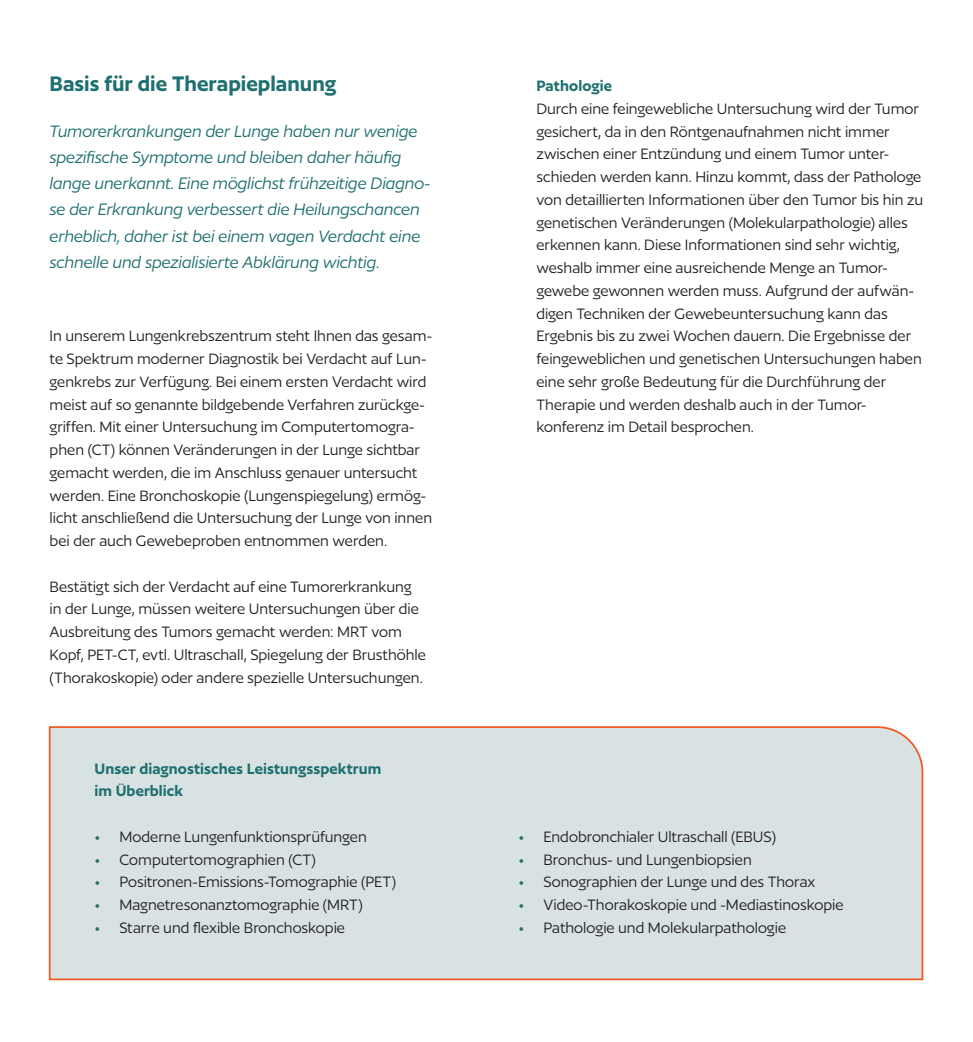
<style>
.page{position:relative;width:973px;height:1042px;background:#fff}
.page>*{position:absolute;margin:0;border:0;box-sizing:border-box;transform-origin:0 0}
.t1{font:600 24.5px "Author";color:#1f7070}
.t2{font:italic 19.25px/26.2px "Author";letter-spacing:-.005em;color:#1f7070}
.t3{font:17.5px/22.8px "Author";letter-spacing:-.005em;color:#231f20}
.t4{font:600 17.5px/22.8px "Author";letter-spacing:.005em;color:#1f7070}
.s1{color:#1f7070}
</style>
<div class="page">
<div style="left:48px;top:726px;width:876px;height:255px;background:#d9e2e3"></div>
<h1 class="t1" style="left:50px;top:71px;width:288px">Basis für die Therapieplanung</h1>
<p class="t2" style="left:50px;top:117px;width:382px">Tumorerkrankungen der Lunge haben nur wenige spezifische Symptome und bleiben daher häufig lange unerkannt. Eine möglichst frühzeitige Diagno&shy;se der Erkrankung verbessert die Heilungschancen erheblich, daher ist bei einem vagen Verdacht eine schnelle und spezialisierte Abklärung wichtig.</p>
<p class="t3" style="left:50px;top:325px;width:384px">In unserem Lungenkrebszentrum steht Ihnen das gesam&shy;te Spektrum moderner Diagnostik bei Verdacht auf Lun&shy;genkrebs zur Verfügung. Bei einem ersten Verdacht wird meist auf so genannte bildgebende Verfahren zurückge&shy;griffen. Mit einer Untersuchung im Computertomogra&shy;phen (CT) können Veränderungen in der Lunge sichtbar gemacht werden, die im Anschluss genauer untersucht werden. Eine Bronchoskopie (Lungenspiegelung) ermög&shy;licht anschließend die Untersuchung der Lunge von innen bei der auch Gewebeproben entnommen werden.</p>
<p class="t3" style="left:50px;top:575px;width:378px">Bestätigt sich der Verdacht auf eine Tumorerkrankung in der Lunge, müssen weitere Untersuchungen über die Ausbreitung des Tumors gemacht werden: MRT vom Kopf, PET-CT, evtl. Ultraschall, Spiegelung der Brusthöhle (Thorakoskopie) oder andere spezielle Untersuchungen.</p>
<p class="t4" style="left:95px;top:757px;width:288px">Unser diagnostisches Leistungsspektrum im Überblick</p>
<p class="t3" style="left:95px;top:825px;width:274px"><span class="s1">•</span> Moderne Lungenfunktionsprüfungen</p>
<p class="t3" style="left:95px;top:848px;width:223px"><span class="s1">•</span> Computertomographien (CT)</p>
<p class="t3" style="left:95px;top:871px;width:303px"><span class="s1">•</span> Positronen-Emissions-Tomographie (PET)</p>
<p class="t3" style="left:95px;top:893px;width:270px"><span class="s1">•</span> Magnetresonanztomographie (MRT)</p>
<p class="t3" style="left:95px;top:916px;width:252px"><span class="s1">•</span> Starre und flexible Bronchoskopie</p>
<p class="t4" style="left:536px;top:74px;width:77px">Pathologie</p>
<p class="t3" style="left:536px;top:97px;width:388px">Durch eine feingewebliche Untersuchung wird der Tumor gesichert, da in den Röntgenaufnahmen nicht immer zwischen einer Entzündung und einem Tumor unter&shy;schieden werden kann. Hinzu kommt, dass der Pathologe von detaillierten Informationen über den Tumor bis hin zu genetischen Veränderungen (Molekularpathologie) alles erkennen kann. Diese Informationen sind sehr wichtig, weshalb immer eine ausreichende Menge an Tumor&shy;gewebe gewonnen werden muss. Aufgrund der aufwän&shy;digen Techniken der Gewebeuntersuchung kann das Ergebnis bis zu zwei Wochen dauern. Die Ergebnisse der feingeweblichen und genetischen Untersuchungen haben eine sehr große Bedeutung für die Durchführung der Therapie und werden deshalb auch in der Tumor&shy;konferenz im Detail besprochen.</p>
<p class="t3" style="left:518px;top:825px;width:259px"><span class="s1">•</span> Endobronchialer Ultraschall (EBUS)</p>
<p class="t3" style="left:518px;top:848px;width:235px"><span class="s1">•</span> Bronchus- und Lungenbiopsien</p>
<p class="t3" style="left:518px;top:871px;width:298px"><span class="s1">•</span> Sonographien der Lunge und des Thorax</p>
<p class="t3" style="left:518px;top:893px;width:326px"><span class="s1">•</span> Video-Thorakoskopie und -Mediastinoskopie</p>
<p class="t3" style="left:518px;top:916px;width:269px"><span class="s1">•</span> Pathologie und Molekularpathologie</p>
</div>
